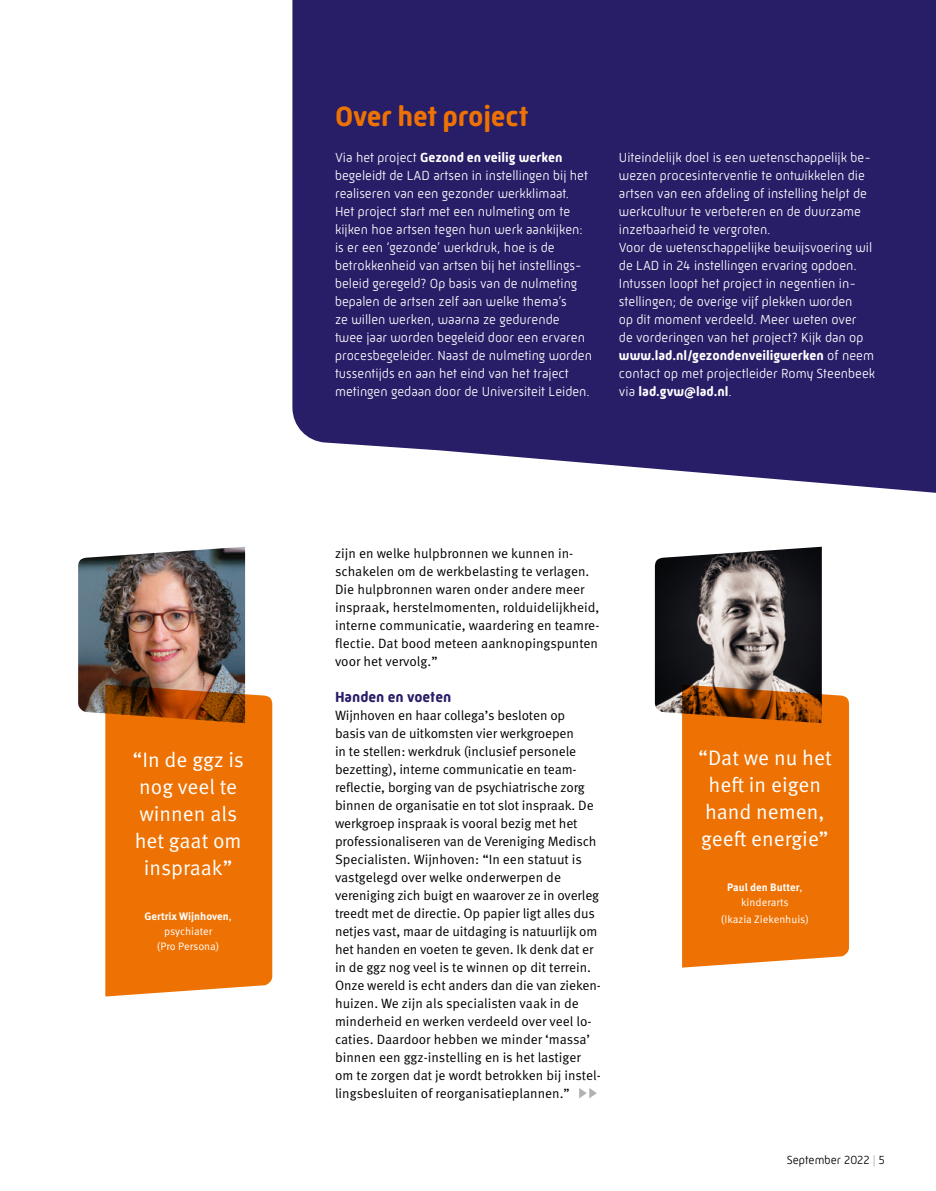
<style>
.page{position:relative;width:936px;height:1191px;background:#fff}
.page>*{position:absolute;margin:0;border:0;box-sizing:border-box;transform-origin:0 0}
.t1{font:700 28.5px "Mic 32 New Rounded";letter-spacing:-.01em;color:#ee7203}
.t2{font:21px/27px "Meta Pro Norm";color:#fff;text-align:center}
.t3{font:700 15px "Mic 32 New Rounded";color:#281d67}
.t4{font:13.5px/18px "Meta Pro Norm";letter-spacing:-.01em;color:#000}
.t5{font:300 13.5px/18px "Mic 32 New Rounded";color:#fff}
.t6{font:300 12px "Mic 32 New Rounded";color:#000}
.t7{font:10.8px/15px "Meta Pro Norm";color:#fff;text-align:center}
.t8{font:700 10.8px "Meta Pro";color:#fff}
.s1{font-family:"Meta Pro Norm";font-weight:400}
.s2{font-weight:700}
.s3{color:#b3b2b2}
</style>
<div class="page">
<div style="left:292px;top:0;width:643px;height:493px;background:#281d67"></div>
<svg style="left:579px;top:1088px;width:17px;height:10px"></svg>
<div style="left:105px;top:684px;width:167px;height:312px;background:#ee7203"></div>
<img style="left:78px;top:547px;width:167px;height:176px">
<div style="left:682px;top:684px;width:167px;height:283px;background:#ee7203"></div>
<img style="left:654px;top:547px;width:167px;height:176px">
<h2 class="t2" style="left:133px;top:745px;width:113px">“In de ggz is nog veel te winnen als het gaat om inspraak”</h2>
<p class="t8" style="left:144px;top:908px;width:89px">Gertrix Wijnhoven<span class="s1">,</span></p>
<p class="t7" style="left:157px;top:923px;width:64px">psychiater (Pro Persona)</p>
<h1 class="t1" style="left:335px;top:100px;width:195px">Over het project</h1>
<p class="t5" style="left:335px;top:148px;width:258px">Via het project <span class="s2">Gezond en veilig werken </span>begeleidt de LAD artsen in instellingen bij het realiseren van een gezonder werkklimaat.<br>Het project start met een nulmeting om te kijken hoe artsen tegen hun werk aankijken: is er een ‘gezonde’ werkdruk, hoe is de betrokkenheid van artsen bij het instellings&shy;beleid geregeld? Op basis van de nulmeting bepalen de artsen zelf aan welke thema’s<br>ze willen werken, waarna ze gedurende<br>twee jaar worden begeleid door een ervaren procesbegeleider. Naast de nulmeting worden tussentijds en aan het eind van het traject metingen gedaan door de Universiteit Leiden.</p>
<p class="t5" style="left:619px;top:148px;width:258px">Uiteindelijk doel is een wetenschappelijk be&shy;wezen procesinterventie te ontwikkelen die artsen van een afdeling of instelling helpt de werkcultuur te verbeteren en de duurzame inzetbaarheid te vergroten.<br>Voor de wetenschappelijke bewijsvoering wil de LAD in 24 instellingen ervaring opdoen.<br>Intussen loopt het project in negentien in&shy;stellingen; de overige vijf plekken worden<br>op dit moment verdeeld. Meer weten over<br>de vorderingen van het project? Kijk dan op <span class="s2">www.lad.nl/gezondenveiligwerken</span> of neem contact op met projectleider Romy Steenbeek via <span class="s2">lad.gvw@lad.nl</span>.</p>
<p class="t4" style="left:335px;top:543px;width:266px">zijn en welke hulpbronnen we kunnen in&shy;schakelen om de werkbelasting te verlagen.<br>Die hulpbronnen waren onder andere meer inspraak, herstelmomenten, rolduidelijkheid, interne communicatie, waardering en teamre&shy;flectie. Dat bood meteen aanknopingspunten voor het vervolg.”</p>
<p class="t3" style="left:335px;top:688px;width:118px">Handen en voeten</p>
<p class="t4" style="left:335px;top:705px;width:267px">Wijnhoven en haar collega’s besloten op<br>basis van de uitkomsten vier werkgroepen<br>in te stellen: werkdruk (inclusief personele bezetting), interne communicatie en team&shy;reflectie, borging van de psychiatrische zorg binnen de organisatie en tot slot inspraak. De werkgroep inspraak is vooral bezig met het professionaliseren van de Vereniging Medisch Specialisten. Wijnhoven: “In een statuut is vastgelegd over welke onderwerpen de vereniging zich buigt en waarover ze in overleg treedt met de directie. Op papier ligt alles dus netjes vast, maar de uitdaging is natuurlijk om het handen en voeten te geven. Ik denk dat er in de ggz nog veel is te winnen op dit terrein.<br>Onze wereld is echt anders dan die van zieken&shy;huizen. We zijn als specialisten vaak in de minderheid en werken verdeeld over veel lo&shy;caties. Daardoor hebben we minder ‘massa’ binnen een ggz-instelling en is het lastiger om te zorgen dat je wordt betrokken bij instel&shy;lingsbesluiten of reorganisatieplannen.”</p>
<h2 class="t2" style="left:698px;top:743px;width:135px">“Dat we nu het heft in eigen hand nemen, geeft energie”</h2>
<p class="t8" style="left:727px;top:879px;width:77px">Paul den Butter<span class="s1">,</span></p>
<p class="t7" style="left:721px;top:893px;width:89px;line-height:16.5px">kinderarts<br>(Ikazia Ziekenhuis)</p>
<p class="t6" style="left:786px;top:1153px;width:100px">September 2022 <span class="s3">|</span> 5</p>
</div>
